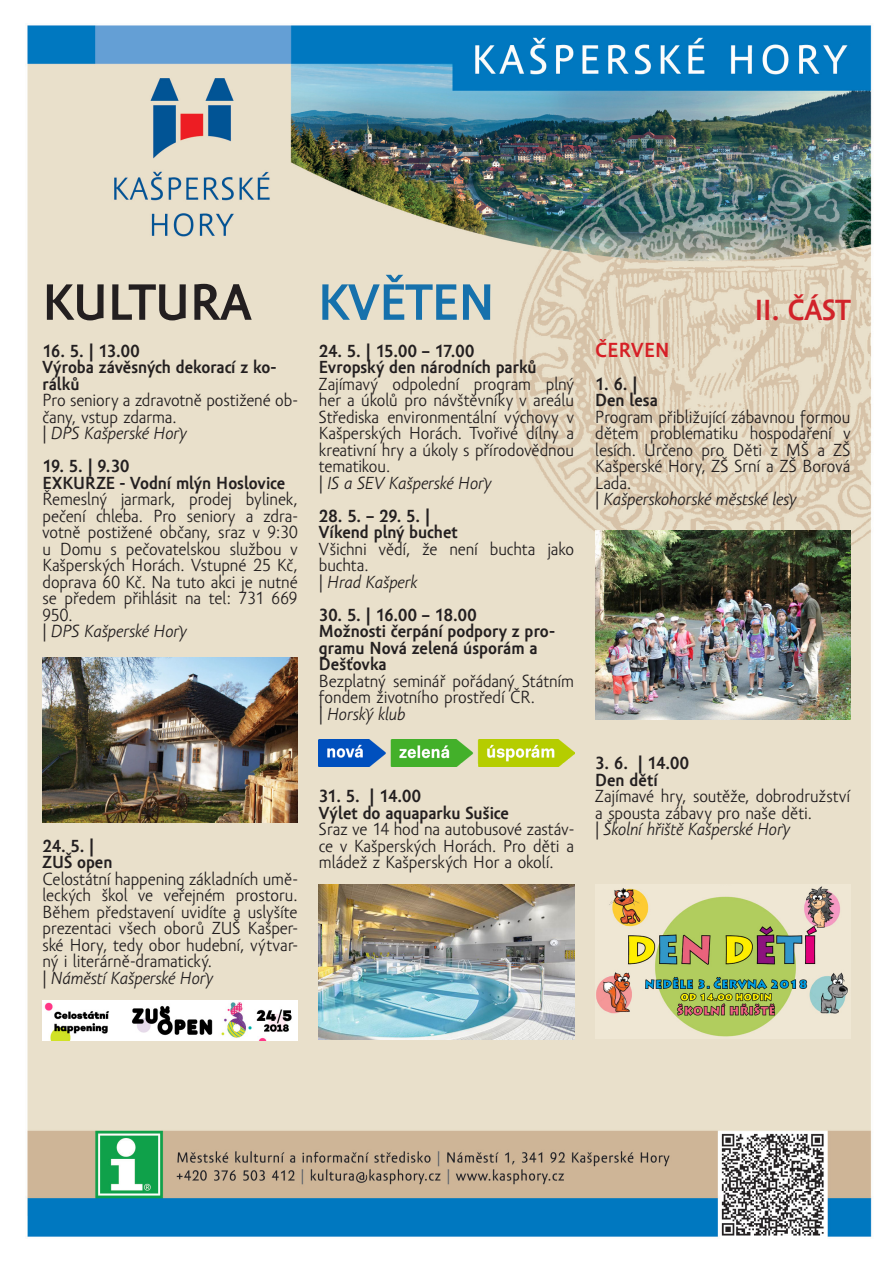
<style>
.page{position:relative;width:893px;height:1263px;background:#fff}
.page>*{position:absolute;margin:0;border:0;box-sizing:border-box;transform-origin:0 0}
.t1{font:700 52.5px "Amor Sans Pro";color:#231f20}
.t2{font:700 52.5px "Amor Sans Pro";color:#1671ac}
.t3{font:700 30px "Amor Sans Pro";color:#d1232a}
.nadpis{font:700 21px "Amor Sans Pro";color:#d61f26}
.popis_akce{font:18px/16.5px "Amor Sans Pro";color:#231f20;text-align:justify}
.datum__nazev{font:700 18px/16.5px "Amor Sans Pro";color:#231f20}
.misto{font:italic 18px "Amor Sans Pro";letter-spacing:-.005em;color:#231f20}
.s1{font-style:normal}
</style>
<div class="page">
<img style="left:27px;top:25px;width:845px;height:1212px">
<img style="left:595px;top:531px;width:255px;height:188px">
<img style="left:595px;top:885px;width:255px;height:154px">
<img style="left:43px;top:658px;width:255px;height:164px">
<img style="left:319px;top:885px;width:255px;height:154px">
<img style="left:43px;top:1000px;width:255px;height:40px">
<img style="left:319px;top:739px;width:255px;height:27px">
<p class="t1" style="left:43px;top:272px;width:61px">Kultura</p>
<p class="t2" style="left:318px;top:272px;width:118px">květen</p>
<p class="datum__nazev" style="left:43px;top:343px;width:99px">16. 5. | 13.00</p>
<p class="datum__nazev" style="left:43px;top:359px;width:235px">Výroba závěsných dekorací z ko&shy;rálků</p>
<p class="popis_akce" style="left:43px;top:392px;width:257px">Pro seniory a zdravotně postižené ob&shy;čany, vstup zdarma.</p>
<p class="misto" style="left:43px;top:423px;width:146px"><span class="s1">|</span> DPS Kašperské Hory</p>
<p class="datum__nazev" style="left:43px;top:458px;width:88px">19. 5. | 9.30</p>
<p class="datum__nazev" style="left:43px;top:475px;width:244px">EXKURZE - Vodní mlýn Hoslovice</p>
<p class="popis_akce" style="left:43px;top:491px;width:257px">Řemeslný jarmark, prodej bylinek, pečení chleba. Pro seniory a zdra&shy;votně postižené občany, sraz v 9:30 u Domu s pečovatelskou službou v Kašperských Horách. Vstupné 25 Kč, doprava 60 Kč. Na tuto akci je nutné se předem přihlásit na tel: 731 669<br>950.</p>
<p class="misto" style="left:43px;top:621px;width:146px"><span class="s1">|</span> DPS Kašperské Hory</p>
<p class="datum__nazev" style="left:319px;top:343px;width:157px">24. 5. | 15.00 – 17.00</p>
<p class="datum__nazev" style="left:319px;top:359px;width:219px">Evropský den národních parků</p>
<p class="popis_akce" style="left:319px;top:376px;width:257px">Zajímavý odpolední program plný her a úkolů pro návštěvníky v areálu Střediska environmentální výchovy v Kašperských Horách. Tvořivé dílny a kreativní hry a úkoly s přírodovědnou tematikou.</p>
<p class="misto" style="left:319px;top:472px;width:174px"><span class="s1">|</span> IS a SEV Kašperské Hory</p>
<p class="datum__nazev" style="left:319px;top:508px;width:113px">28. 5. – 29. 5. |</p>
<p class="datum__nazev" style="left:319px;top:524px;width:140px">Víkend plný buchet</p>
<p class="popis_akce" style="left:319px;top:541px;width:257px">Všichni vědí, že není buchta jako buchta.</p>
<p class="misto" style="left:319px;top:571px;width:100px"><span class="s1">|</span> Hrad Kašperk</p>
<p class="datum__nazev" style="left:319px;top:607px;width:159px">30. 5. | 16.00 – 18.00</p>
<p class="datum__nazev" style="left:319px;top:623px;width:237px">Možnosti čerpání podpory z pro&shy;gramu Nová zelená úsporám a<br>Dešťovka</p>
<p class="popis_akce" style="left:319px;top:673px;width:257px">Bezplatný seminář pořádaný Státním fondem životního prostředí ČR.</p>
<p class="misto" style="left:319px;top:703px;width:88px"><span class="s1">|</span> Horský klub</p>
<p class="datum__nazev" style="left:43px;top:838px;width:53px">24. 5. |</p>
<p class="datum__nazev" style="left:43px;top:854px;width:71px">ZUŠ open</p>
<p class="popis_akce" style="left:43px;top:871px;width:257px">Celostátní happening základních umě&shy;leckých škol ve veřejném prostoru.<br>Během představení uvidíte a uslyšíte prezentaci všech oborů ZUŠ Kašper&shy;ské Hory, tedy obor hudební, výtvar&shy;ný i literárně-dramatický.</p>
<p class="misto" style="left:43px;top:967px;width:172px"><span class="s1">|</span> Náměstí Kašperské Hory</p>
<p class="datum__nazev" style="left:319px;top:788px;width:104px">31. 5. | 14.00</p>
<p class="datum__nazev" style="left:319px;top:805px;width:192px">Výlet do aquaparku Sušice</p>
<p class="popis_akce" style="left:319px;top:821px;width:257px">Sraz ve 14 hod na autobusové zastáv&shy;ce v Kašperských Horách. Pro děti a mládež z Kašperských Hor a okolí.</p>
<p class="t3" style="left:755px;top:292px;width:50px">II. část</p>
<p class="nadpis" style="left:595px;top:337px;width:25px">Červen</p>
<p class="datum__nazev" style="left:595px;top:376px;width:44px">1. 6. |</p>
<p class="datum__nazev" style="left:595px;top:392px;width:64px">Den lesa</p>
<p class="popis_akce" style="left:595px;top:409px;width:257px">Program přibližující zábavnou formou dětem problematiku hospodaření v lesích. Určeno pro Děti z MŠ a ZŠ Kašperské Hory, ZŠ Srní a ZŠ Borová Lada.</p>
<p class="misto" style="left:595px;top:489px;width:203px"><span class="s1">|</span> Kašperskohorské městské lesy</p>
<p class="datum__nazev" style="left:595px;top:755px;width:95px">3. 6. | 14.00</p>
<p class="datum__nazev" style="left:595px;top:772px;width:64px">Den dětí</p>
<p class="popis_akce" style="left:595px;top:788px;width:257px">Zajímavé hry, soutěže, dobrodružství a spousta zábavy pro naše děti.</p>
<p class="misto" style="left:595px;top:819px;width:196px"><span class="s1">|</span> Školní hřiště Kašperské Hory</p>
</div>
